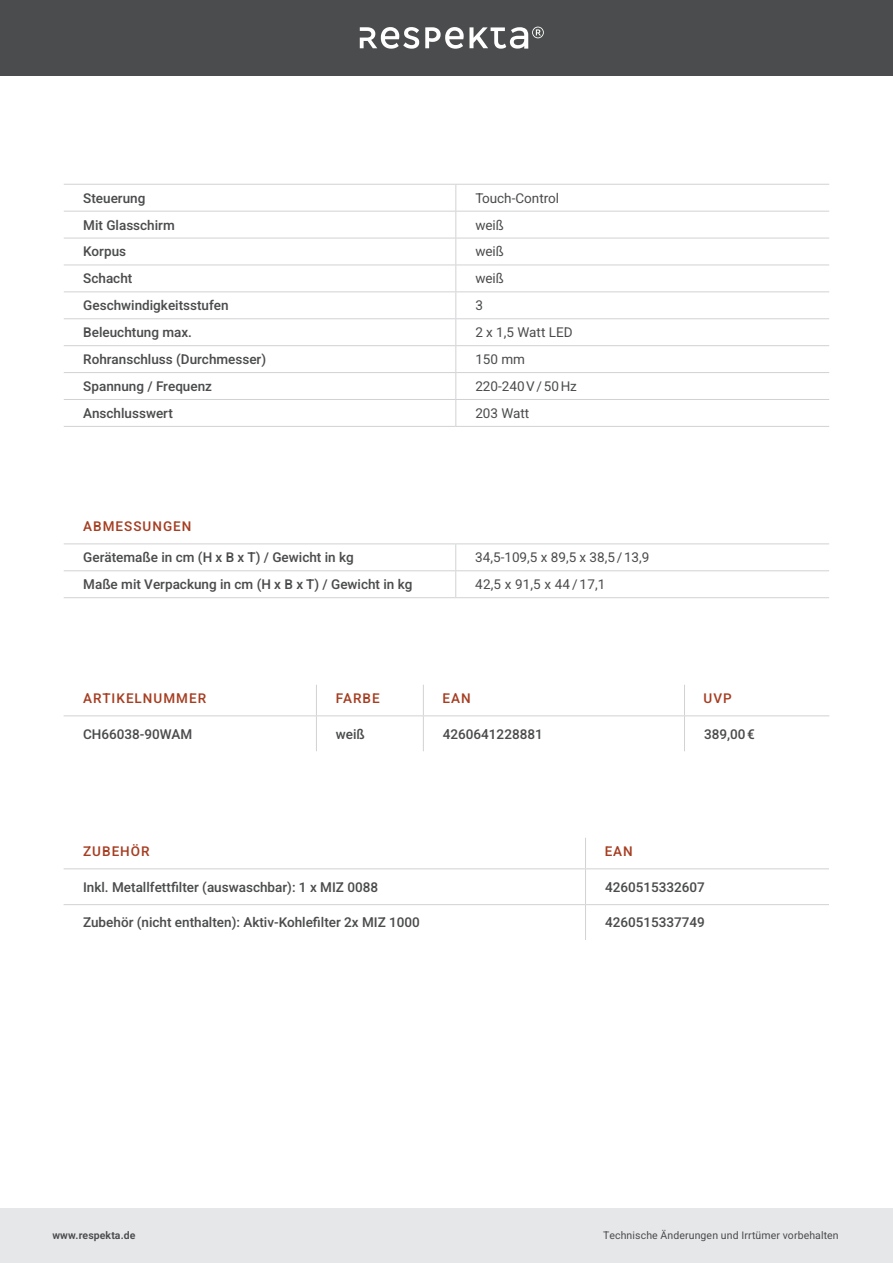
<style>
.page{position:relative;width:893px;height:1263px;background:#fff}
.page>*{position:absolute;margin:0;border:0;box-sizing:border-box;transform-origin:0 0}
.t1{font:500 13.5px "Heebo";color:#4b4c4d}
.t2{font:13.5px "Heebo";color:#4b4c4d}
.t3{font:500 13.5px "Heebo";letter-spacing:.075em;color:#a63e22}
.t4{font:10.5px "Heebo";letter-spacing:.01em;color:#4b4c4d}
.t5{font:600 10.5px "Heebo";letter-spacing:.01em;color:#4b4c4d}
</style>
<div class="page">
<div style="left:0;top:1208px;width:893px;height:55px;background:#e6e7e9"></div>
<div style="left:0;top:0;width:893px;height:75px;background:#4b4c4d"></div>
<svg style="left:360px;top:27px;width:59px;height:22px"></svg>
<svg style="left:425px;top:27px;width:119px;height:22px"></svg>
<hr style="left:64px;top:318px;width:392px;height:1px;background:#d1d2d4">
<hr style="left:456px;top:318px;width:373px;height:1px;background:#d1d2d4">
<svg style="left:455px;top:185px;width:1px;height:241px"></svg>
<hr style="left:64px;top:345px;width:392px;height:1px;background:#d1d2d4">
<hr style="left:456px;top:345px;width:373px;height:1px;background:#d1d2d4">
<hr style="left:64px;top:372px;width:392px;height:1px;background:#d1d2d4">
<hr style="left:456px;top:372px;width:373px;height:1px;background:#d1d2d4">
<hr style="left:64px;top:399px;width:392px;height:1px;background:#d1d2d4">
<hr style="left:456px;top:399px;width:373px;height:1px;background:#d1d2d4">
<hr style="left:64px;top:426px;width:392px;height:1px;background:#d1d2d4">
<hr style="left:456px;top:426px;width:373px;height:1px;background:#d1d2d4">
<hr style="left:64px;top:184px;width:392px;height:1px;background:#d1d2d4">
<hr style="left:456px;top:184px;width:373px;height:1px;background:#d1d2d4">
<hr style="left:64px;top:211px;width:392px;height:1px;background:#d1d2d4">
<hr style="left:456px;top:211px;width:373px;height:1px;background:#d1d2d4">
<hr style="left:64px;top:238px;width:392px;height:1px;background:#d1d2d4">
<hr style="left:456px;top:238px;width:373px;height:1px;background:#d1d2d4">
<hr style="left:64px;top:265px;width:392px;height:1px;background:#d1d2d4">
<hr style="left:456px;top:265px;width:373px;height:1px;background:#d1d2d4">
<hr style="left:64px;top:291px;width:392px;height:1px;background:#d1d2d4">
<hr style="left:456px;top:291px;width:373px;height:1px;background:#d1d2d4">
<hr style="left:64px;top:543px;width:392px;height:1px;background:#d1d2d4">
<hr style="left:456px;top:543px;width:373px;height:1px;background:#d1d2d4">
<hr style="left:64px;top:570px;width:392px;height:1px;background:#d1d2d4">
<hr style="left:456px;top:570px;width:373px;height:1px;background:#d1d2d4">
<svg style="left:455px;top:544px;width:1px;height:53px"></svg>
<hr style="left:64px;top:597px;width:392px;height:1px;background:#d1d2d4">
<hr style="left:456px;top:597px;width:373px;height:1px;background:#d1d2d4">
<hr style="left:316px;top:716px;width:1px;height:35px;background:#d1d2d4">
<hr style="left:423px;top:716px;width:1px;height:35px;background:#d1d2d4">
<hr style="left:684px;top:716px;width:1px;height:35px;background:#d1d2d4">
<hr style="left:316px;top:685px;width:1px;height:30px;background:#d1d2d4">
<hr style="left:423px;top:685px;width:1px;height:30px;background:#d1d2d4">
<hr style="left:684px;top:685px;width:1px;height:30px;background:#d1d2d4">
<hr style="left:64px;top:715px;width:252px;height:1px;background:#d1d2d4">
<hr style="left:316px;top:715px;width:107px;height:1px;background:#d1d2d4">
<hr style="left:423px;top:715px;width:261px;height:1px;background:#d1d2d4">
<hr style="left:684px;top:715px;width:145px;height:1px;background:#d1d2d4">
<hr style="left:585px;top:869px;width:1px;height:35px;background:#d1d2d4">
<hr style="left:585px;top:905px;width:1px;height:35px;background:#d1d2d4">
<hr style="left:585px;top:838px;width:1px;height:30px;background:#d1d2d4">
<hr style="left:64px;top:904px;width:521px;height:1px;background:#d1d2d4">
<hr style="left:585px;top:904px;width:244px;height:1px;background:#d1d2d4">
<hr style="left:64px;top:868px;width:521px;height:1px;background:#d1d2d4">
<hr style="left:585px;top:868px;width:244px;height:1px;background:#d1d2d4">
<p class="t1" style="left:83px;top:188px;width:64px">Steuerung</p>
<p class="t2" style="left:475px;top:188px;width:85px">Touch-Control</p>
<p class="t1" style="left:83px;top:215px;width:93px">Mit Glasschirm</p>
<p class="t2" style="left:475px;top:215px;width:30px">weiß</p>
<p class="t1" style="left:83px;top:242px;width:44px">Korpus</p>
<p class="t2" style="left:475px;top:242px;width:30px">weiß</p>
<p class="t1" style="left:83px;top:269px;width:51px">Schacht</p>
<p class="t2" style="left:475px;top:269px;width:30px">weiß</p>
<p class="t1" style="left:83px;top:296px;width:147px">Geschwindigkeitsstufen</p>
<p class="t2" style="left:475px;top:296px;width:9px">3</p>
<p class="t1" style="left:83px;top:323px;width:110px">Beleuchtung max.</p>
<p class="t2" style="left:475px;top:323px;width:99px">2 x 1,5 Watt LED</p>
<p class="t1" style="left:83px;top:350px;width:184px">Rohranschluss (Durchmesser)</p>
<p class="t2" style="left:475px;top:350px;width:51px">150 mm</p>
<p class="t1" style="left:83px;top:377px;width:130px">Spannung / Frequenz</p>
<p class="t2" style="left:475px;top:377px;width:103px">220-240V/50Hz</p>
<p class="t1" style="left:83px;top:404px;width:91px">Anschlusswert</p>
<p class="t2" style="left:475px;top:404px;width:56px">203 Watt</p>
<p class="t3" style="left:83px;top:517px;width:110px">ABMESSUNGEN</p>
<p class="t1" style="left:83px;top:548px;width:272px">Gerätemaße in cm (H x B x T) / Gewicht in kg</p>
<p class="t2" style="left:475px;top:548px;width:176px">34,5-109,5 x 89,5 x 38,5/13,9</p>
<p class="t1" style="left:83px;top:575px;width:331px">Maße mit Verpackung in cm (H x B x T) / Gewicht in kg</p>
<p class="t2" style="left:475px;top:575px;width:132px">42,5 x 91,5 x 44 / 17,1</p>
<p class="t3" style="left:83px;top:689px;width:125px">ARTIKELNUMMER</p>
<p class="t3" style="left:336px;top:689px;width:45px">FARBE</p>
<p class="t3" style="left:442px;top:689px;width:30px">EAN</p>
<p class="t3" style="left:704px;top:689px;width:30px">UVP</p>
<p class="t1" style="left:83px;top:724px;width:111px">CH66038-90WAM</p>
<p class="t1" style="left:336px;top:724px;width:31px">weiß</p>
<p class="t1" style="left:443px;top:724px;width:101px">4260641228881</p>
<p class="t1" style="left:704px;top:724px;width:52px">389,00€</p>
<p class="t3" style="left:83px;top:842px;width:68px">ZUBEHÖR</p>
<p class="t3" style="left:605px;top:842px;width:30px">EAN</p>
<p class="t1" style="left:83px;top:878px;width:296px">Inkl. Metallfettfilter (auswaschbar): 1 x MIZ 0088</p>
<p class="t1" style="left:605px;top:878px;width:101px">4260515332607</p>
<p class="t1" style="left:83px;top:913px;width:338px">Zubehör (nicht enthalten): Aktiv-Kohlefilter 2x MIZ 1000</p>
<p class="t1" style="left:605px;top:913px;width:101px">4260515337749</p>
<p class="t5" style="left:52px;top:1228px;width:85px">www.respekta.de</p>
<p class="t4" style="left:603px;top:1228px;width:237px">Technische Änderungen und Irrtümer vorbehalten</p>
</div>
